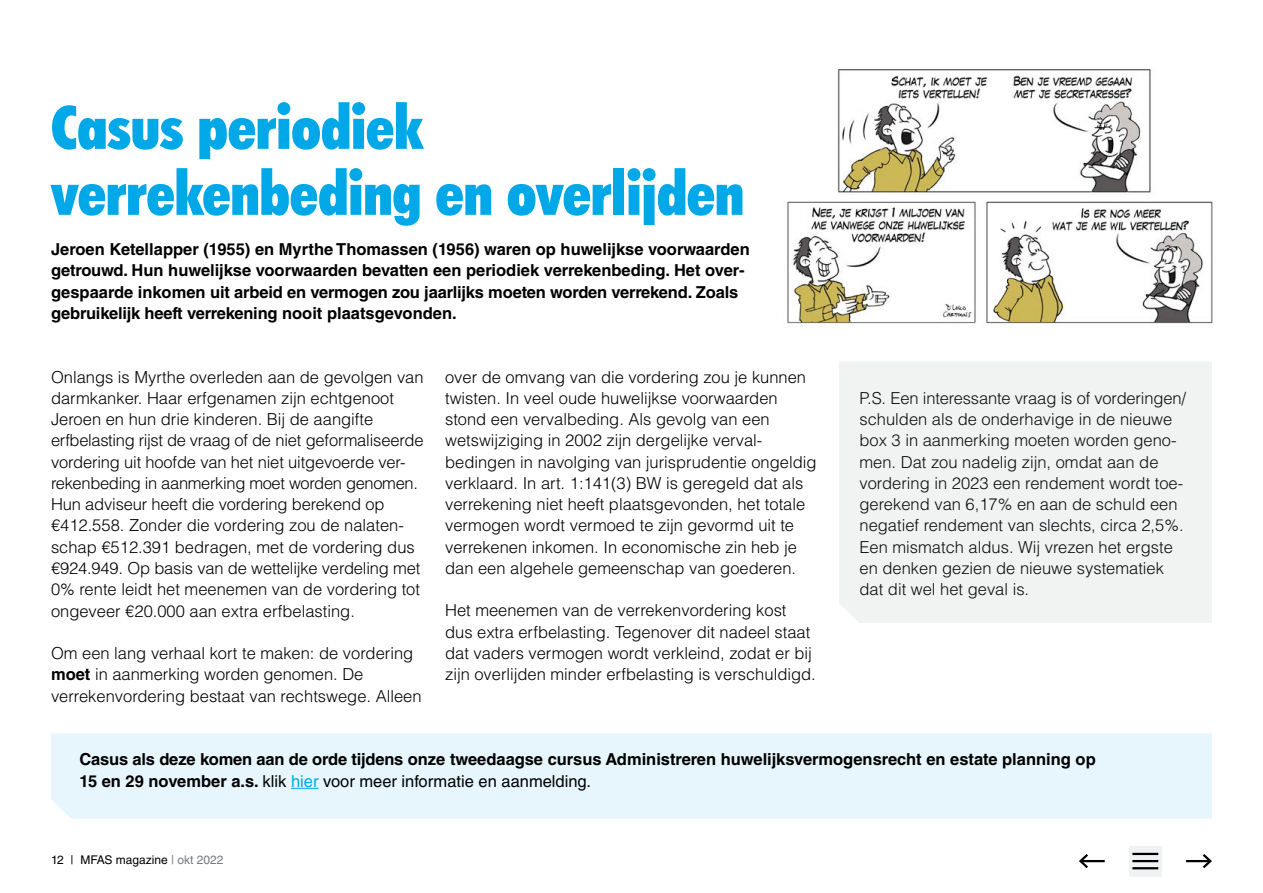
<style>
.page{position:relative;width:1263px;height:893px;background:#fff}
.page>*{position:absolute;margin:0;border:0;box-sizing:border-box;transform-origin:0 0}
.t1{font:900 condensed 60px/66px "Futura BT";letter-spacing:-.01em;color:#00a8e7}
.t2{font:300 16.5px/21.3px "Helvetica LT Std";color:#000}
.t3{font:700 16.5px/21.3px "Helvetica LT Std";color:#000}
.t4{font:12px "Helvetica LT Std";color:#000}
.s1{font-weight:700}
.s2{font-weight:400}
.s3{font-weight:400;color:#00a8e7}
.s4{color:#737b82}
</style>
<div class="page">
<img style="left:787px;top:69px;width:426px;height:259px">
<hr style="left:1186px;top:860px;width:24px;height:2px;background:#000">
<svg style="left:1200px;top:854px;width:12px;height:15px"></svg>
<hr style="left:1080px;top:860px;width:25px;height:2px;background:#000">
<svg style="left:1079px;top:854px;width:11px;height:15px"></svg>
<svg style="left:1129px;top:846px;width:33px;height:30px"></svg>
<hr style="left:1132px;top:853px;width:26px;height:2px;background:#000">
<hr style="left:1132px;top:860px;width:26px;height:2px;background:#000">
<hr style="left:1132px;top:867px;width:26px;height:2px;background:#000">
<div style="left:839px;top:362px;width:373px;height:261px;background:#f1f2f2"></div>
<div style="left:51px;top:733px;width:1161px;height:85px;background:#e6f6fc"></div>
<svg style="left:291px;top:788px;width:28px;height:1px"></svg>
<h1 class="t1" style="left:51px;top:94px;width:695px">Casus periodiek verrekenbeding en overlijden</h1>
<p class="t3" style="left:51px;top:238px;width:700px">Jeroen Ketellapper (1955) en Myrthe Thomassen (1956) waren op huwelijkse voorwaarden getrouwd. Hun huwelijkse voorwaarden bevatten een periodiek verrekenbeding. Het over&shy;gespaarde inkomen uit arbeid en vermogen zou jaarlijks moeten worden verrekend. Zoals gebruikelijk heeft verrekening nooit plaatsgevonden.</p>
<p class="t2" style="left:51px;top:366px;width:374px">Onlangs is Myrthe overleden aan de gevolgen van darmkanker. Haar erfgenamen zijn echtgenoot Jeroen en hun drie kinderen. Bij de aangifte erfbelasting rijst de vraag of de niet geformaliseerde vordering uit hoofde van het niet uitgevoerde ver&shy;rekenbeding in aanmerking moet worden genomen.<br>Hun adviseur heeft die vordering berekend op €412.558. Zonder die vordering zou de nalaten&shy;schap €512.391 bedragen, met de vordering dus €924.949. Op basis van de wettelijke verdeling met 0% rente leidt het meenemen van de vordering tot ongeveer €20.000 aan extra erfbelasting.</p>
<p class="t2" style="left:51px;top:642px;width:372px">Om een lang verhaal kort te maken: de vordering <span class="s1">moet</span> in aanmerking worden genomen. De verrekenvordering bestaat van rechtswege. Alleen</p>
<p class="t2" style="left:445px;top:366px;width:373px">over de omvang van die vordering zou je kunnen twisten. In veel oude huwelijkse voorwaarden stond een vervalbeding. Als gevolg van een wetswijziging in 2002 zijn dergelijke verval&shy;bedingen in navolging van jurisprudentie ongeldig verklaard. In art. 1:141(3) BW is geregeld dat als verrekening niet heeft plaatsgevonden, het totale vermogen wordt vermoed te zijn gevormd uit te verrekenen inkomen. In economische zin heb je dan een algehele gemeenschap van goederen.</p>
<p class="t2" style="left:445px;top:600px;width:372px">Het meenemen van de verrekenvordering kost dus extra erfbelasting. Tegenover dit nadeel staat dat vaders vermogen wordt verkleind, zodat er bij zijn overlijden minder erfbelasting is verschuldigd.</p>
<p class="t2" style="left:859px;top:387px;width:328px">P.S. Een interessante vraag is of vorderingen/ schulden als de onderhavige in de nieuwe box 3 in aanmerking moeten worden geno&shy;men. Dat zou nadelig zijn, omdat aan de vordering in 2023 een rendement wordt toe&shy;gerekend van 6,17% en aan de schuld een negatief rendement van slechts, circa 2,5%.<br>Een mismatch aldus. Wij vrezen het ergste en denken gezien de nieuwe systematiek dat dit wel het geval is.</p>
<p class="t3" style="left:79px;top:749px;width:1018px">Casus als deze komen aan de orde tijdens onze tweedaagse cursus Administreren huwelijksvermogensrecht en estate planning op<br>15 en 29 november a.s. <span class="s2">klik</span> <span class="s3">hier</span> <span class="s2">voor meer informatie en aanmelding.</span></p>
<p class="t4" style="left:51px;top:853px;width:174px">12 | MFAS magazine <span class="s4">| okt 2022</span></p>
</div>
